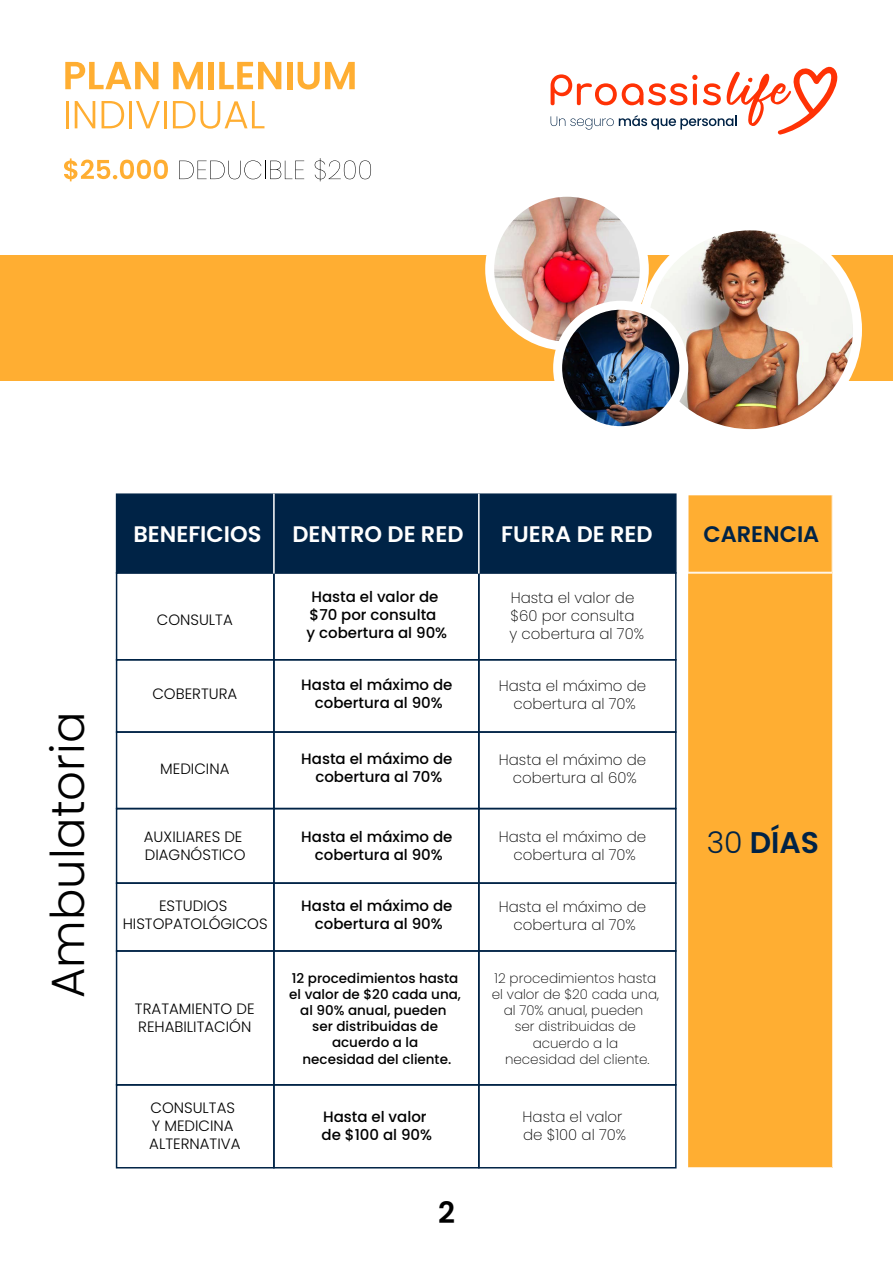
<style>
.page{position:relative;width:893px;height:1263px;background:#fff}
.page>*{position:absolute;margin:0;border:0;box-sizing:border-box;transform-origin:0 0}
.t1{font:300 46.5px "Poppins";color:#000}
.t2{font:600 29.85px "Poppins";color:#002346}
.t3{font:600 29.55px "Poppins";color:#000}
.t4{font:600 22.5px "Poppins";color:#fff}
.t5{font:600 22.5px "Poppins";color:#002346}
.t6{font:500 15px/18px "Poppins";color:#000;text-align:center}
.t7{font:200 15px/18px "Poppins";color:#000;text-align:center}
.t8{font:300 15px/18px "Poppins";color:#000}
.t9{font:500 13.5px/16.2px "Poppins";color:#000;text-align:center}
.t10{font:200 13.5px/16.2px "Poppins";color:#000;text-align:center}
.s1{font-weight:300}
</style>
<div class="page">
<div style="left:116px;top:493px;width:159px;height:81px;background:#002346;border:2px solid #002346"></div>
<div style="left:273px;top:493px;width:207px;height:81px;background:#002346;border:2px solid #002346"></div>
<div style="left:478px;top:493px;width:199px;height:81px;background:#002346;border:2px solid #002346"></div>
<div style="left:688px;top:495px;width:145px;height:78px;background:#ffae32"></div>
<div style="left:688px;top:573px;width:145px;height:595px;background:#ffae32"></div>
<div style="left:116px;top:572px;width:159px;height:88px;border:2px solid #002346"></div>
<div style="left:273px;top:572px;width:207px;height:88px;border:2px solid #002346"></div>
<div style="left:478px;top:572px;width:199px;height:88px;border:2px solid #002346"></div>
<div style="left:116px;top:659px;width:159px;height:74px;border:2px solid #002346"></div>
<div style="left:273px;top:659px;width:207px;height:74px;border:2px solid #002346"></div>
<div style="left:478px;top:659px;width:199px;height:74px;border:2px solid #002346"></div>
<div style="left:116px;top:731px;width:159px;height:78px;border:2px solid #002346"></div>
<div style="left:273px;top:731px;width:207px;height:78px;border:2px solid #002346"></div>
<div style="left:478px;top:731px;width:199px;height:78px;border:2px solid #002346"></div>
<div style="left:116px;top:1084px;width:159px;height:84px;border:2px solid #002346"></div>
<div style="left:273px;top:1084px;width:207px;height:84px;border:2px solid #002346"></div>
<div style="left:478px;top:1084px;width:199px;height:84px;border:2px solid #002346"></div>
<div style="left:0;top:255px;width:893px;height:125px;background:#ffae32"></div>
<img style="left:646px;top:231px;width:211px;height:197px">
<div style="left:639px;top:221px;width:223px;height:217px;border:9px solid #fff;border-radius:50%"></div>
<img style="left:490px;top:192px;width:154px;height:154px;border-radius:77px">
<div style="left:485px;top:188px;width:164px;height:163px;border:9px solid #fff;border-radius:50%"></div>
<img style="left:558px;top:305px;width:126px;height:122px">
<div style="left:553px;top:301px;width:135px;height:134px;border:9px solid #fff;border-radius:50%"></div>
<hr style="left:273px;top:493px;width:2px;height:81px;background:#fff">
<hr style="left:478px;top:493px;width:2px;height:81px;background:#fff">
<div style="left:116px;top:950px;width:159px;height:135px;border:2px solid #002346"></div>
<div style="left:478px;top:950px;width:199px;height:135px;border:2px solid #002346"></div>
<div style="left:273px;top:950px;width:207px;height:135px;border:2px solid #002346"></div>
<div style="left:116px;top:808px;width:159px;height:76px;border:2px solid #002346"></div>
<div style="left:116px;top:882px;width:159px;height:70px;border:2px solid #002346"></div>
<div style="left:478px;top:808px;width:199px;height:76px;border:2px solid #002346"></div>
<div style="left:478px;top:882px;width:199px;height:70px;border:2px solid #002346"></div>
<div style="left:273px;top:808px;width:207px;height:76px;border:2px solid #002346"></div>
<div style="left:273px;top:882px;width:207px;height:70px;border:2px solid #002346"></div>
<svg style="left:65px;top:62px;width:93px;height:27px"></svg>
<svg style="left:173px;top:62px;width:30px;height:27px"></svg>
<div style="left:208px;top:62px;width:6px;height:27px;background:#ffae32"></div>
<svg style="left:219px;top:62px;width:62px;height:27px"></svg>
<div style="left:287px;top:62px;width:5px;height:27px;background:#ffae32"></div>
<svg style="left:298px;top:62px;width:57px;height:27px"></svg>
<hr style="left:66px;top:101px;width:2px;height:27px;background:#ffae32">
<svg style="left:75px;top:101px;width:20px;height:27px"></svg>
<svg style="left:102px;top:101px;width:22px;height:27px"></svg>
<hr style="left:129px;top:101px;width:3px;height:27px;background:#ffae32">
<svg style="left:136px;top:101px;width:24px;height:27px"></svg>
<hr style="left:164px;top:101px;width:3px;height:27px;background:#ffae32">
<svg style="left:173px;top:101px;width:91px;height:28px"></svg>
<svg style="left:64px;top:158px;width:104px;height:23px"></svg>
<svg style="left:179px;top:160px;width:125px;height:19px"></svg>
<svg style="left:315px;top:158px;width:56px;height:23px"></svg>
<svg style="left:551px;top:66px;width:287px;height:69px"></svg>
<h1 class="t1" style="left:41px;top:998px;width:288px;rotate:-90deg">Ambulatoria</h1>
<h3 class="t4" style="left:133px;top:521px;width:130px">BENEFICIOS</h3>
<h3 class="t4" style="left:292px;top:521px;width:173px">DENTRO DE RED</h3>
<h3 class="t4" style="left:501px;top:521px;width:153px">FUERA DE RED</h3>
<h3 class="t5" style="left:703px;top:521px;width:117px">CARENCIA</h3>
<p class="t8" style="left:157px;top:611px;width:78px">CONSULTA</p>
<p class="t8" style="left:152px;top:685px;width:86px">COBERTURA</p>
<p class="t8" style="left:160px;top:759px;width:71px">MEDICINA</p>
<p class="t8" style="left:144px;top:828px;width:103px">AUXILIARES DE<br>DIAGNÓSTICO</p>
<p class="t8" style="left:123px;top:897px;width:146px;text-align:center">ESTUDIOS<br>HISTOPATOLÓGICOS</p>
<p class="t8" style="left:135px;top:1000px;width:121px">TRATAMIENTO DE<br>REHABILITACIÓN</p>
<p class="t8" style="left:149px;top:1099px;width:93px">CONSULTAS<br>Y MEDICINA<br>ALTERNATIVA</p>
<p class="t6" style="left:307px;top:588px;width:142px">Hasta el valor de $70 por consulta<br>y cobertura al 90%</p>
<p class="t7" style="left:510px;top:588px;width:136px;text-align:left">Hasta el valor de $60 por consulta y cobertura al 70%</p>
<p class="t7" style="left:499px;top:676px;width:149px">Hasta el máximo de cobertura al 70%</p>
<p class="t6" style="left:301px;top:676px;width:153px">Hasta el máximo de cobertura al 90%</p>
<p class="t6" style="left:301px;top:750px;width:153px">Hasta el máximo de cobertura al 70%</p>
<p class="t6" style="left:301px;top:828px;width:153px">Hasta el máximo de cobertura al 90%</p>
<p class="t6" style="left:301px;top:897px;width:153px">Hasta el máximo de cobertura al 90%</p>
<p class="t7" style="left:499px;top:750px;width:149px">Hasta el máximo de cobertura al 60%</p>
<p class="t7" style="left:499px;top:828px;width:149px">Hasta el máximo de cobertura al 70%</p>
<p class="t7" style="left:499px;top:897px;width:149px">Hasta el máximo de cobertura al 70%</p>
<p class="t9" style="left:289px;top:970px;width:173px">12 procedimientos hasta el valor de $20 cada una, al 90% anual, pueden<br>ser distribuidas de acuerdo a la<br>necesidad del cliente.</p>
<p class="t10" style="left:492px;top:970px;width:169px">12 procedimientos hasta el valor de $20 cada una, al 70% anual, pueden<br>ser distribuidas de acuerdo a la<br>necesidad del cliente.</p>
<p class="t6" style="left:322px;top:1107px;width:112px;text-align:left">Hasta el valor de $100 al 90%</p>
<h3 class="t3" style="left:438px;top:1195px;width:18px">2</h3>
<p class="t7" style="left:523px;top:1108px;width:105px;text-align:left">Hasta el valor de $100 al 70%</p>
<h2 class="t2" style="left:707px;top:825px;width:114px"><span class="s1">30</span> DÍAS</h2>
</div>
